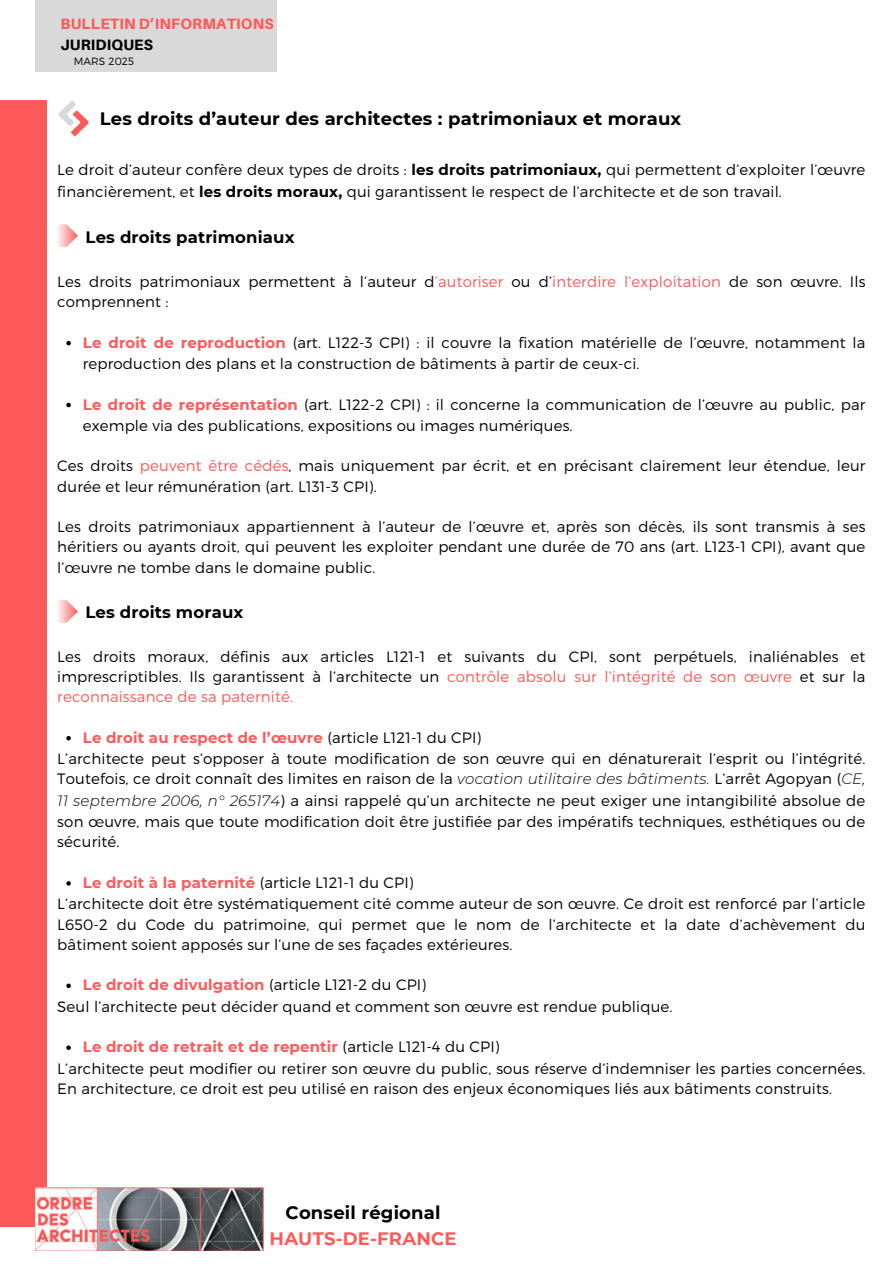
<style>
.page{position:relative;width:894px;height:1264px;background:#fff}
.page>*{position:absolute;margin:0;border:0;box-sizing:border-box;transform-origin:0 0}
.t1{font:700 18px/25.8px "Montserrat";letter-spacing:.01em;color:#000;text-align:center}
.t2{font:700 16.5px "Montserrat";letter-spacing:.01em;color:#000}
.t3{font:300 15px/20.2px "Montserrat";letter-spacing:.01em;color:#000}
.t4{font:700 15px "Montserrat";letter-spacing:.01em;color:#ff5959}
.t5{font:800 15px/20.2px "Aileron";letter-spacing:.01em;color:#ff5959}
.t6{font:300 10.5px "Montserrat";letter-spacing:.01em;color:#000}
.s1{color:#000}
.s2{font-weight:700}
.s3{color:#fa5959}
.s4{font-weight:700;color:#ff5959}
.s5{font-weight:300;color:#000}
.s6{font-style:italic}
.s7{color:#ff5959}
</style>
<div class="page">
<div style="left:35px;top:0;width:241px;height:71px;background:#d9d9d9"></div>
<div style="left:0;top:100px;width:47px;height:1126px;background:#ff5959"></div>
<img style="left:35px;top:1187px;width:229px;height:63px">
<svg style="left:58px;top:100px;width:31px;height:36px"></svg>
<svg style="left:66px;top:341px;width:5px;height:4px"></svg>
<svg style="left:66px;top:403px;width:5px;height:4px"></svg>
<svg style="left:66px;top:736px;width:5px;height:4px"></svg>
<svg style="left:66px;top:881px;width:5px;height:4px"></svg>
<svg style="left:66px;top:983px;width:5px;height:5px"></svg>
<svg style="left:66px;top:1045px;width:5px;height:4px"></svg>
<svg style="left:58px;top:600px;width:20px;height:22px"></svg>
<svg style="left:58px;top:224px;width:20px;height:23px"></svg>
<p class="t5" style="left:61px;top:14px;width:214px">BULLETIN D’INFORMATIONS<br><span class="s1">JURIDIQUES</span></p>
<p class="t6" style="left:74px;top:54px;width:62px">MARS 2025</p>
<p class="t1" style="left:100px;top:106px;width:582px">Les droits d’auteur des architectes : patrimoniaux et moraux</p>
<p class="t3" style="left:57px;top:159px;width:809px;line-height:21.3px">Le droit d’auteur confère deux types de droits : <span class="s2">les droits patrimoniaux,</span> qui permettent d’exploiter l’œuvre financièrement, et <span class="s2">les droits moraux,</span> qui garantissent le respect de l’architecte et de son travail.</p>
<h1 class="t2" style="left:86px;top:227px;width:210px">Les droits patrimoniaux</h1>
<h3 class="t3" style="left:57px;top:271px;width:809px">Les droits patrimoniaux permettent à l’auteur d<span class="s3">’autoriser</span> ou d’<span class="s3">interdire l’exploitation</span> de son œuvre. Ils comprennent :</h3>
<h1 class="t3" style="left:83px;top:331px;width:783px;line-height:21.3px"><span class="s4">Le droit de reproduction</span> (art. L122-3 CPI) : il couvre la fixation matérielle de l’œuvre, notamment la reproduction des plans et la construction de bâtiments à partir de ceux-ci.</h1>
<h3 class="t3" style="left:83px;top:393px;width:784px;line-height:21.3px"><span class="s4">Le droit de représentation</span> (art. L122-2 CPI) : il concerne la communication de l’œuvre au public, par exemple via des publications, expositions ou images numériques.</h3>
<p class="t3" style="left:57px;top:455px;width:809px">Ces droits <span class="s3">peuvent être cédés</span>, mais uniquement par écrit, et en précisant clairement leur étendue, leur durée et leur rémunération (art. L131-3 CPI).</p>
<p class="t3" style="left:57px;top:516px;width:809px;text-align:justify">Les droits patrimoniaux appartiennent à l’auteur de l’œuvre et, après son décès, ils sont transmis à ses héritiers ou ayants droit, qui peuvent les exploiter pendant une durée de 70 ans (art. L123-1 CPI), avant que l’œuvre ne tombe dans le domaine public.</p>
<h3 class="t2" style="left:85px;top:602px;width:159px">Les droits moraux</h3>
<h3 class="t3" style="left:57px;top:645px;width:809px;text-align:justify">Les droits moraux, définis aux articles L121-1 et suivants du CPI, sont perpétuels, inaliénables et imprescriptibles. Ils garantissent à l’architecte un <span class="s3">contrôle absolu sur l’intégrité de son œuvre</span> et sur la <span class="s3">reconnaissance de sa paternité.</span></h3>
<h1 class="t4" style="left:83px;top:728px;width:400px">Le droit au respect de l’œuvre <span class="s5">(article L121-1 du CPI)</span></h1>
<h3 class="t3" style="left:57px;top:747px;width:809px;line-height:20.9px;text-align:justify">L’architecte peut s’opposer à toute modification de son œuvre qui en dénaturerait l’esprit ou l’intégrité.<br>Toutefois, ce droit connaît des limites en raison de la <span class="s6">vocation utilitaire des bâtiments.</span> L’arrêt Agopyan (<span class="s6">CE, 11 septembre 2006, n° 265174</span>) a ainsi rappelé qu’un architecte ne peut exiger une intangibilité absolue de son œuvre, mais que toute modification doit être justifiée par des impératifs techniques, esthétiques ou de sécurité.</h3>
<p class="t3" style="left:83px;top:871px;width:332px"><span class="s4">Le droit à la paternité</span> (article L121-1 du CPI)</p>
<h3 class="t3" style="left:57px;top:893px;width:809px;text-align:justify">L’architecte doit être systématiquement cité comme auteur de son œuvre. Ce droit est renforcé par l’article L650-2 du Code du patrimoine, qui permet que le nom de l’architecte et la date d’achèvement du bâtiment soient apposés sur l’une de ses façades extérieures.</h3>
<p class="t4" style="left:83px;top:975px;width:345px">Le droit de divulgation <span class="s5">(article L121-2 du CPI)</span></p>
<h3 class="t3" style="left:57px;top:995px;width:616px">Seul l’architecte peut décider quand et comment son œuvre est rendue publique.</h3>
<p class="t4" style="left:83px;top:1037px;width:418px">Le droit de retrait et de repentir <span class="s5">(article L121-4 du CPI)</span></p>
<h3 class="t3" style="left:57px;top:1057px;width:809px">L’architecte peut modifier ou retirer son œuvre du public, sous réserve d’indemniser les parties concernées.<br>En architecture, ce droit est peu utilisé en raison des enjeux économiques liés aux bâtiments construits.</h3>
<h2 class="t1" style="left:269px;top:1199px;width:188px">Conseil régional<br><span class="s7">HAUTS-DE-FRANCE</span></h2>
</div>
